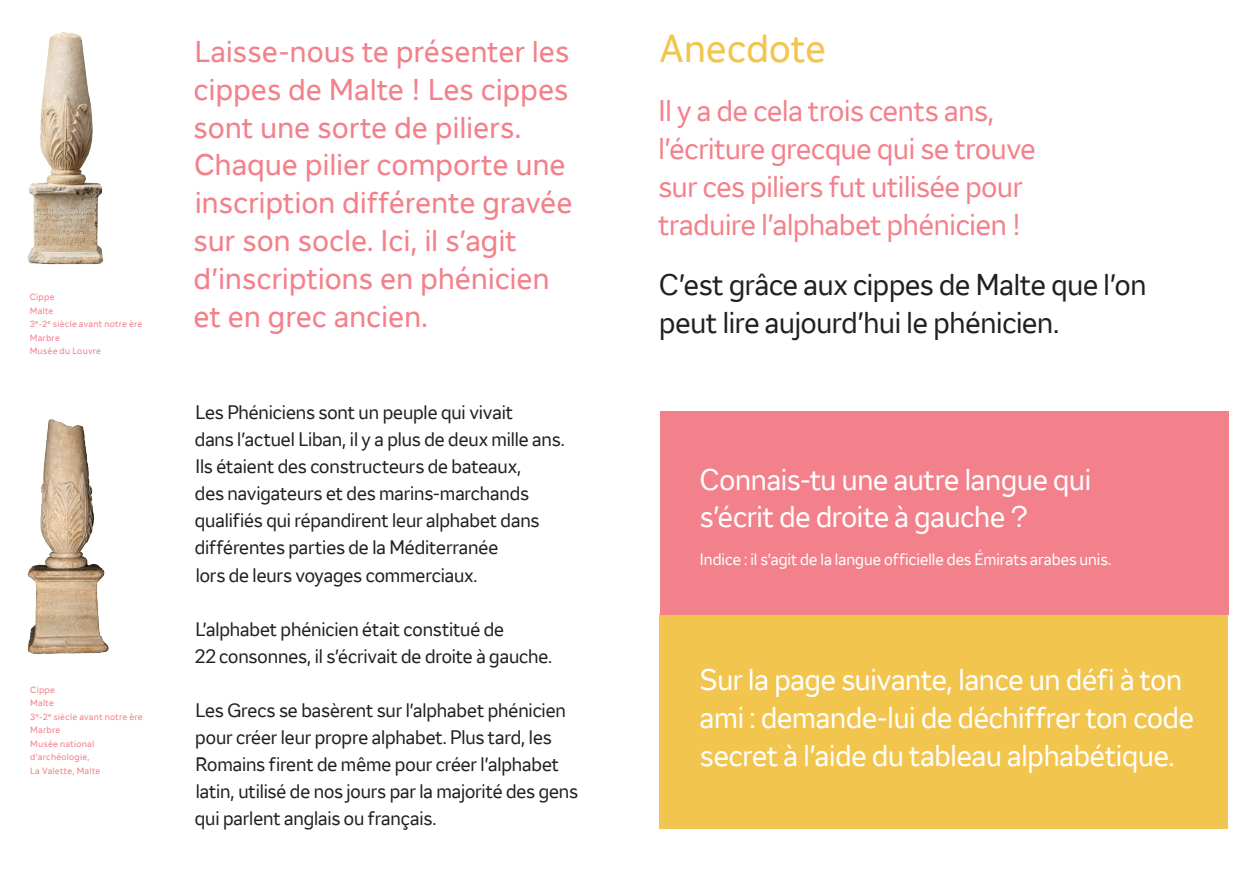
<style>
.page{position:relative;width:1259px;height:893px;background:#fff}
.page>*{position:absolute;margin:0;border:0;box-sizing:border-box;transform-origin:0 0}
.LAD_Pull_Quote__20_2{font:39px "LAD";letter-spacing:-.01em;color:#f2c54f}
.LAD_Pull_Quote__20_2-2{font:30px "LAD";letter-spacing:-.005em;color:#f3818b}
.LAD_Header_02__20_23{font:30px/38px "LAD Display";letter-spacing:-.005em;color:#fff}
.LAD_Header_02__20_23-2{font:30px/38px "LAD Display";letter-spacing:-.005em;color:#f3818b}
.LAD_Header_02__20_23-3{font:30px "LAD Display";letter-spacing:-.005em;color:#231f20}
.LAD_Intro__11_13pt{font:19.5px/27px "LAD Display";letter-spacing:-.005em;color:#231f20}
.LAD_Header_02__20_23-4{font:16.5px "LAD Display";color:#fff}
.LAD_Caption__6_9pt{font:9px/13.5px "LAD";letter-spacing:.025em;color:#f3818b}
</style>
<div class="page">
<div style="left:659px;top:614px;width:569px;height:214px;background:#f2c54f"></div>
<div style="left:660px;top:411px;width:568px;height:204px;background:#f3818b"></div>
<img style="left:27px;top:32px;width:77px;height:233px">
<img style="left:27px;top:419px;width:82px;height:236px">
<p class="LAD_Caption__6_9pt" style="left:30px;top:291px;width:26px">Cippe</p>
<p class="LAD_Caption__6_9pt" style="left:30px;top:305px;width:25px">Malte</p>
<p class="LAD_Caption__6_9pt" style="left:30px;top:318px;width:114px">3<sup>e</sup>-2<sup>e</sup> siècle avant notre ère</p>
<p class="LAD_Caption__6_9pt" style="left:30px;top:332px;width:32px">Marbre</p>
<p class="LAD_Caption__6_9pt" style="left:30px;top:345px;width:73px">Musée du Louvre</p>
<p class="LAD_Caption__6_9pt" style="left:30px;top:684px;width:26px">Cippe</p>
<p class="LAD_Caption__6_9pt" style="left:30px;top:697px;width:25px">Malte</p>
<p class="LAD_Caption__6_9pt" style="left:30px;top:711px;width:114px">3<sup>e</sup>-2<sup>e</sup> siècle avant notre ère</p>
<p class="LAD_Caption__6_9pt" style="left:30px;top:724px;width:32px">Marbre</p>
<p class="LAD_Caption__6_9pt" style="left:30px;top:738px;width:65px">Musée national d’archéologie,</p>
<p class="LAD_Caption__6_9pt" style="left:30px;top:765px;width:72px">La Valette, Malte</p>
<p class="LAD_Pull_Quote__20_2-2" style="left:194px;top:33px;width:377px">Laisse-nous te présenter les</p>
<p class="LAD_Pull_Quote__20_2-2" style="left:194px;top:71px;width:376px">cippes de Malte ! Les cippes</p>
<p class="LAD_Pull_Quote__20_2-2" style="left:193px;top:109px;width:330px">sont une sorte de piliers.</p>
<p class="LAD_Pull_Quote__20_2-2" style="left:194px;top:147px;width:373px">Chaque pilier comporte une</p>
<p class="LAD_Pull_Quote__20_2-2" style="left:195px;top:185px;width:379px">inscription différente gravée</p>
<p class="LAD_Pull_Quote__20_2-2" style="left:193px;top:223px;width:325px">sur son socle. Ici, il s’agit</p>
<p class="LAD_Pull_Quote__20_2-2" style="left:194px;top:261px;width:358px">d’inscriptions en phénicien</p>
<p class="LAD_Pull_Quote__20_2-2" style="left:194px;top:299px;width:236px">et en grec ancien.</p>
<p class="LAD_Intro__11_13pt" style="left:195px;top:400px;width:371px">Les Phéniciens sont un peuple qui vivait<br>dans l’actuel Liban, il y a plus de deux mille ans.<br>Ils étaient des constructeurs de bateaux,<br>des navigateurs et des marins-marchands qualifiés qui répandirent leur alphabet dans différentes parties de la Méditerranée<br>lors de leurs voyages commerciaux.</p>
<p class="LAD_Intro__11_13pt" style="left:195px;top:617px;width:359px">L’alphabet phénicien était constitué de<br>22 consonnes, il s’écrivait de droite à gauche.</p>
<p class="LAD_Intro__11_13pt" style="left:195px;top:698px;width:372px">Les Grecs se basèrent sur l’alphabet phénicien</p>
<p class="LAD_Intro__11_13pt" style="left:195px;top:725px;width:358px">pour créer leur propre alphabet. Plus tard, les</p>
<p class="LAD_Intro__11_13pt" style="left:195px;top:752px;width:385px">Romains firent de même pour créer l’alphabet latin, utilisé de nos jours par la majorité des gens qui parlent anglais ou français.</p>
<p class="LAD_Pull_Quote__20_2" style="left:659px;top:25px;width:168px">Anecdote</p>
<p class="LAD_Header_02__20_23-2" style="left:658px;top:94px;width:379px">Il y a de cela trois cents ans, l’écriture grecque qui se trouve sur ces piliers fut utilisée pour traduire l’alphabet phénicien !</p>
<p class="LAD_Header_02__20_23-3" style="left:659px;top:266px;width:489px">C’est grâce aux cippes de Malte que l’on</p>
<p class="LAD_Header_02__20_23-3" style="left:659px;top:304px;width:402px">peut lire aujourd’hui le phénicien.</p>
<p class="LAD_Header_02__20_23" style="left:700px;top:462px;width:393px">Connais-tu une autre langue qui</p>
<p class="LAD_Header_02__20_23" style="left:700px;top:500px;width:330px">s’écrit de droite à gauche ?</p>
<p class="LAD_Header_02__20_23-4" style="left:700px;top:550px;width:413px">Indice : il s’agit de la langue officielle des Émirats arabes unis.</p>
<p class="LAD_Header_02__20_23" style="left:700px;top:663px;width:495px">Sur la page suivante, lance un défi à ton ami : demande-lui de déchiffrer ton code secret à l’aide du tableau alphabétique.</p>
</div>
